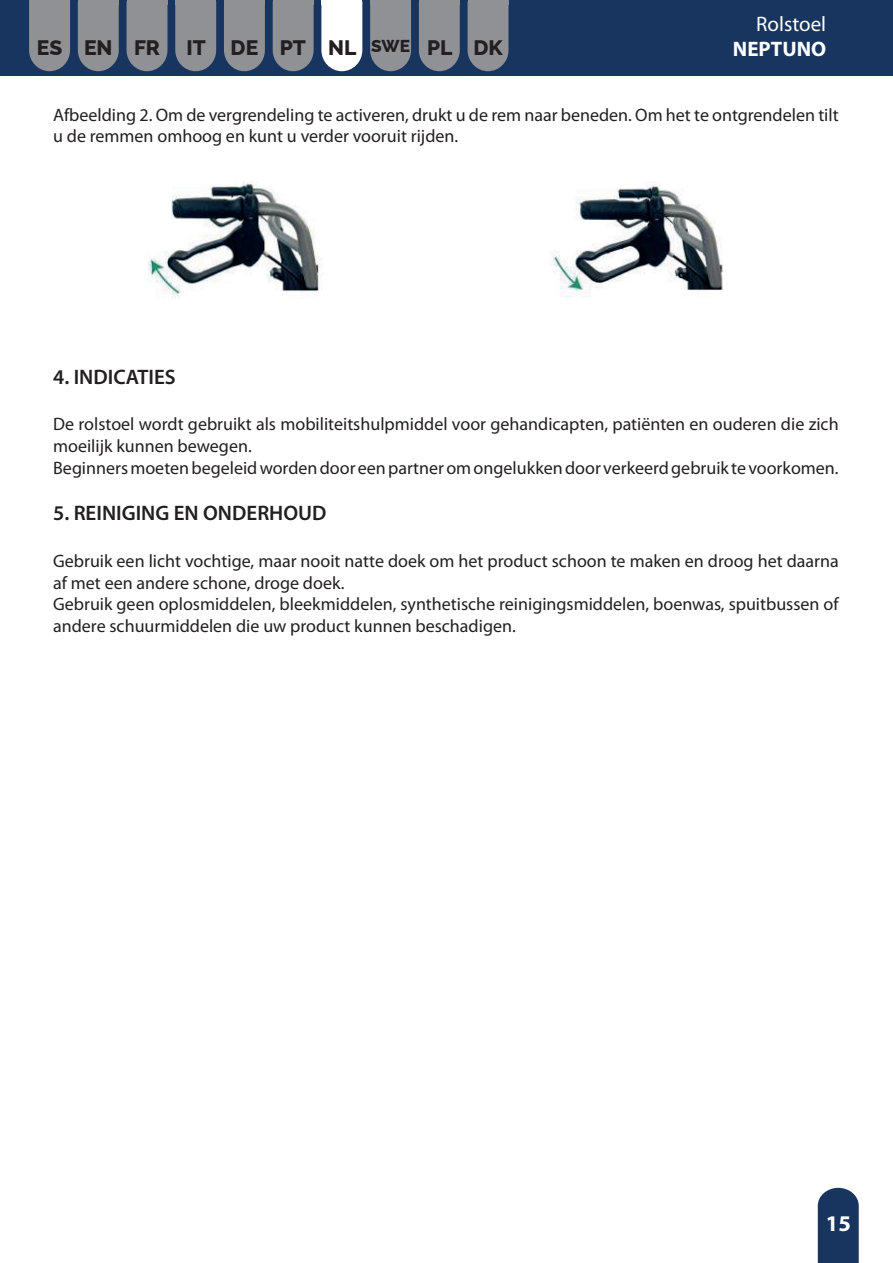
<style>
.page{position:relative;width:893px;height:1263px;background:#fff}
.page>*{position:absolute;margin:0;border:0;box-sizing:border-box;transform-origin:0 0}
.t1{font:700 22.5px "Myriad Pro";color:#fff}
.t2{font:600 21px "Myriad Pro";color:#231f20}
.t3{font:800 21px "Raleway";color:#231f20}
.t4{font:21px "Myriad Pro";color:#fff}
.t5{font:700 21px "Myriad Pro";color:#fff}
.t6{font:18px/21.6px "Myriad Pro";color:#231f20}
.s1{font-size:17.25px}
</style>
<div class="page">
<div style="left:0;top:1px;width:893px;height:75px;background:#183560"></div>
<svg style="left:29px;top:0;width:41px;height:71px;background:#85898f"></svg>
<div style="left:37px;top:35px;width:26px;height:20px;background:#8f9194"></div>
<div style="left:127px;top:4px;width:40px;height:67px;background:#8f9194"></div>
<hr style="left:127px;top:0;width:40px;height:4px;background:#8f9194">
<svg style="left:78px;top:4px;width:41px;height:67px;background:#868a90"></svg>
<hr style="left:78px;top:0;width:41px;height:4px;background:#8f9194">
<svg style="left:321px;top:4px;width:41px;height:67px;background:#e9ecf0"></svg>
<div style="left:328px;top:35px;width:28px;height:20px;background:#fff"></div>
<hr style="left:321px;top:0;width:41px;height:4px;background:#fff">
<div style="left:468px;top:4px;width:40px;height:67px;background:#8f9194"></div>
<hr style="left:468px;top:0;width:40px;height:4px;background:#8f9194">
<svg style="left:273px;top:4px;width:41px;height:67px;background:#868a90"></svg>
<hr style="left:273px;top:0;width:41px;height:4px;background:#8f9194">
<svg style="left:419px;top:4px;width:41px;height:67px;background:#868a90"></svg>
<hr style="left:419px;top:0;width:41px;height:4px;background:#8f9194">
<svg style="left:224px;top:4px;width:41px;height:67px;background:#878a90"></svg>
<hr style="left:224px;top:0;width:41px;height:4px;background:#8f9194">
<svg style="left:370px;top:4px;width:41px;height:67px;background:#868a90"></svg>
<hr style="left:370px;top:0;width:41px;height:4px;background:#8f9194">
<svg style="left:175px;top:4px;width:41px;height:67px;background:#868a90"></svg>
<hr style="left:175px;top:0;width:41px;height:4px;background:#8f9194">
<svg style="left:818px;top:1188px;width:41px;height:75px;background:#244068"></svg>
<img style="left:552px;top:182px;width:171px;height:115px">
<img style="left:147px;top:181px;width:175px;height:117px">
<p class="t4" style="left:756px;top:11px;width:72px">Rolstoel</p>
<p class="t3" style="left:37px;top:30px;width:125px">ES EN FR</p>
<p class="t3" style="left:186px;top:30px;width:318px">IT DE PT NL <span class="s1">SWE</span> PL DK</p>
<p class="t5" style="left:733px;top:35px;width:95px">NEPTUNO</p>
<p class="t6" style="left:53px;top:104px;width:787px">Afbeelding 2. Om de vergrendeling te activeren, drukt u de rem naar beneden. Om het te ontgrendelen tilt u de remmen omhoog en kunt u verder vooruit rijden.</p>
<p class="t2" style="left:53px;top:363px;width:124px">4. INDICATIES</p>
<p class="t6" style="left:53px;top:413px;width:787px">De rolstoel wordt gebruikt als mobiliteitshulpmiddel voor gehandicapten, patiënten en ouderen die zich moeilijk kunnen bewegen.<br>Beginners moeten begeleid worden door een partner om ongelukken door verkeerd gebruik te voorkomen.</p>
<p class="t2" style="left:53px;top:500px;width:275px">5. REINIGING EN ONDERHOUD</p>
<p class="t6" style="left:53px;top:550px;width:787px">Gebruik een licht vochtige, maar nooit natte doek om het product schoon te maken en droog het daarna af met een andere schone, droge doek.<br>Gebruik geen oplosmiddelen, bleekmiddelen, synthetische reinigingsmiddelen, boenwas, spuitbussen of andere schuurmiddelen die uw product kunnen beschadigen.</p>
<p class="t1" style="left:826px;top:1209px;width:26px">15</p>
</div>
